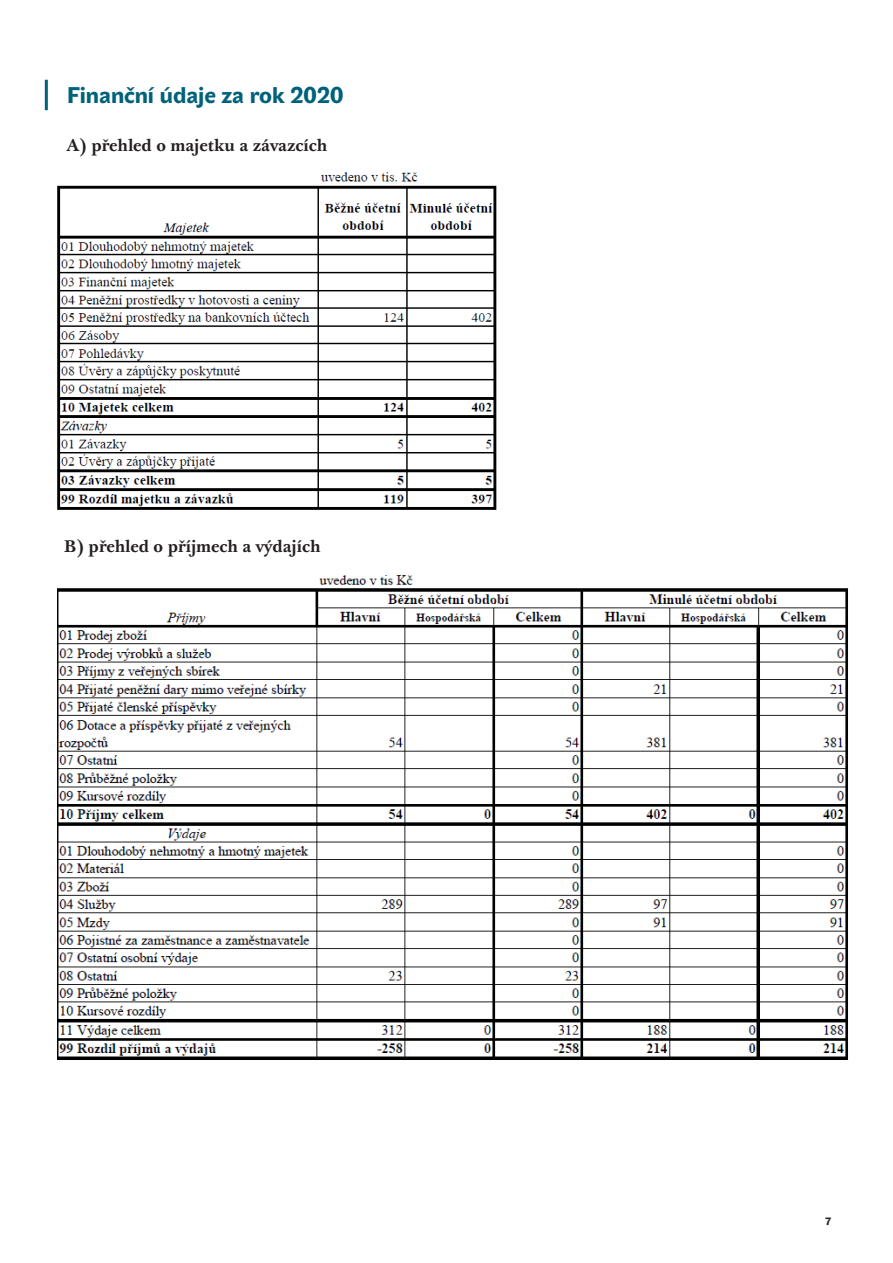
<style>
.page{position:relative;width:893px;height:1263px;background:#fff}
.page>*{position:absolute;margin:0;border:0;box-sizing:border-box;transform-origin:0 0}
.Seznam{font:22.5px "John Sans Heavy Pro";color:#006279}
.Seznam-2{font:700 16.5px "Baskerville 10 Pro";color:#231f20}
.t1{font:10.5px "John Sans Heavy Pro";color:#231f20}
</style>
<div class="page">
<hr style="left:45px;top:80px;width:3px;height:30px;background:#006279">
<img style="left:57px;top:172px;width:440px;height:338px">
<img style="left:57px;top:575px;width:791px;height:485px">
<p class="Seznam" style="left:67px;top:82px;width:278px">Finanční údaje za rok 2020</p>
<p class="Seznam-2" style="left:67px;top:135px;width:262px">A) přehled o majetku a závazcích</p>
<p class="Seznam-2" style="left:64px;top:536px;width:258px">B) přehled o příjmech a výdajích</p>
<p class="t1" style="left:825px;top:1215px;width:8px">7</p>
</div>
